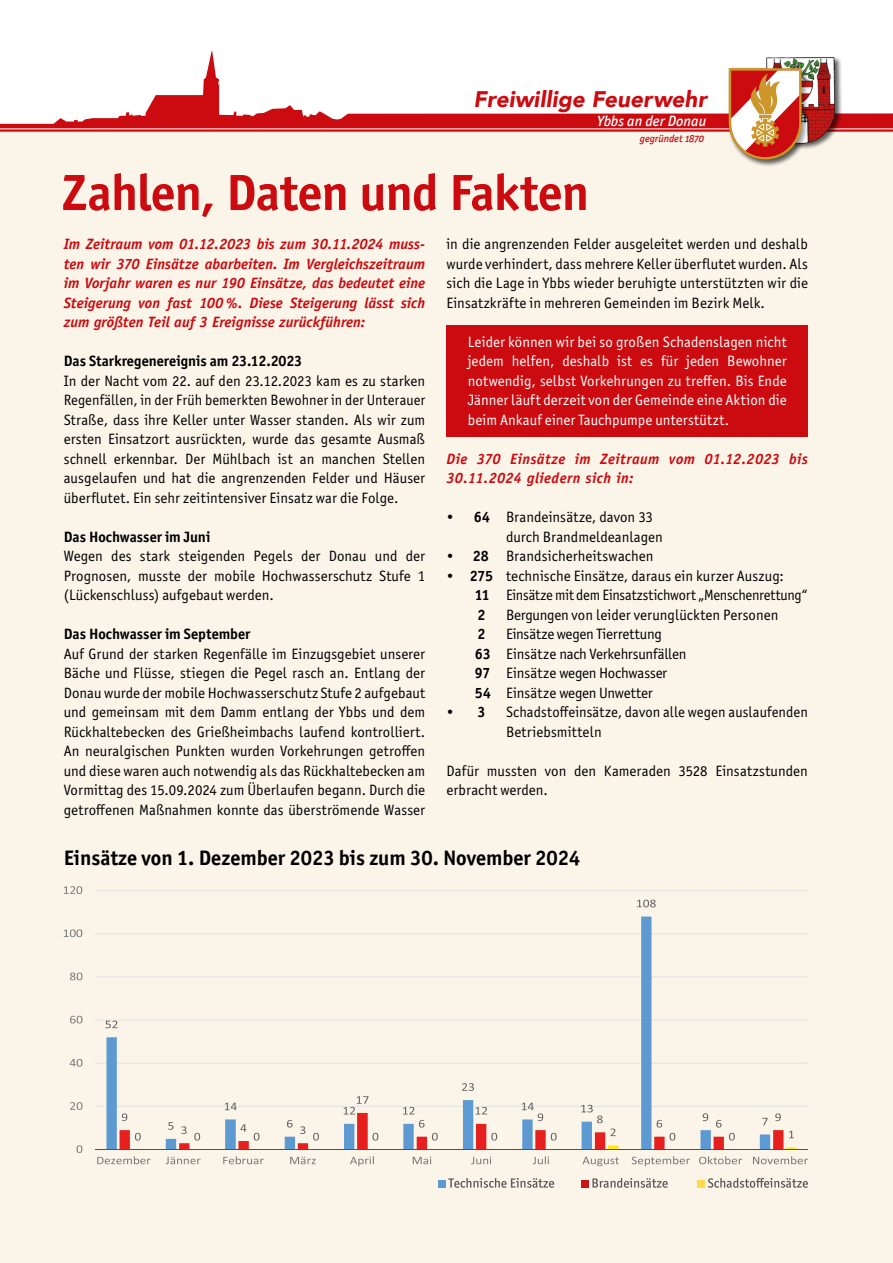
<style>
.page{position:relative;width:893px;height:1263px;background:#fff}
.page>*{position:absolute;margin:0;border:0;box-sizing:border-box;transform-origin:0 0}
.t1{font:700 51px "Officina Sans ITC Pro";letter-spacing:-.015em;color:#cb0b0f}
.t2{font:italic 900 22.5px "Avenir";letter-spacing:.005em;color:#cb0b0f}
.t3{font:700 21px "Officina Sans ITC Pro";color:#000}
.t4{font:15px/19.5px "Officina Sans ITC Pro";letter-spacing:.005em;color:#000}
.t5{font:italic 700 15px/19.5px "Officina Sans Std";letter-spacing:.01em;color:#cb0b0f;text-align:justify}
.t6{font:15px/19.5px "Officina Sans ITC Pro";letter-spacing:.005em;color:#fff;text-align:justify}
.t7{font:700 15px "Officina Sans ITC Pro";color:#000}
.t8{font:15px "Officina San ITC Medium Italic OS";color:#fff}
.t9{font:10.5px "Officina San ITC Medium Italic OS";letter-spacing:-.005em;color:#cb0b0f}
.s1{font-weight:700}
</style>
<div class="page">
<div style="left:0;top:131px;width:893px;height:1132px;background:#faf4e9"></div>
<svg style="left:0;top:51px;width:893px;height:77px"></svg>
<hr style="left:0;top:129px;width:893px;height:3px;background:#cb0b0f">
<div style="left:446px;top:325px;width:362px;height:112px;background:#cb0b0f"></div>
<div style="left:438px;top:1180px;width:7px;height:7px;background:#5d9ad2"></div>
<svg style="left:448px;top:1178px;width:106px;height:10px"></svg>
<div style="left:581px;top:1180px;width:7px;height:7px;background:#cd1316"></div>
<svg style="left:592px;top:1178px;width:76px;height:10px"></svg>
<div style="left:697px;top:1180px;width:8px;height:7px;background:#ffd84c"></div>
<svg style="left:708px;top:1178px;width:100px;height:10px"></svg>
<div style="left:765px;top:56px;width:78px;height:94px;background:#000;opacity:.4"></div>
<div style="left:727px;top:67px;width:82px;height:100px;background:#000;opacity:.4"></div>
<svg style="left:728px;top:67px;width:75px;height:94px"></svg>
<svg style="left:97px;top:1156px;width:54px;height:8px"></svg>
<svg style="left:166px;top:1157px;width:35px;height:7px"></svg>
<svg style="left:223px;top:1156px;width:41px;height:8px"></svg>
<svg style="left:290px;top:1157px;width:26px;height:7px"></svg>
<svg style="left:350px;top:1156px;width:24px;height:10px"></svg>
<svg style="left:413px;top:1157px;width:18px;height:7px"></svg>
<svg style="left:471px;top:1157px;width:20px;height:7px"></svg>
<svg style="left:533px;top:1156px;width:16px;height:8px"></svg>
<svg style="left:582px;top:1157px;width:37px;height:9px"></svg>
<svg style="left:632px;top:1156px;width:58px;height:10px"></svg>
<svg style="left:699px;top:1156px;width:43px;height:8px"></svg>
<svg style="left:753px;top:1156px;width:55px;height:8px"></svg>
<hr style="left:95px;top:1106px;width:713px;height:1px;background:#e3e3e3">
<hr style="left:95px;top:1063px;width:713px;height:1px;background:#e3e3e3">
<hr style="left:95px;top:1019px;width:713px;height:1px;background:#e3e3e3">
<hr style="left:95px;top:976px;width:713px;height:1px;background:#e3e3e3">
<hr style="left:95px;top:933px;width:713px;height:1px;background:#e3e3e3">
<hr style="left:95px;top:890px;width:713px;height:1px;background:#e3e3e3">
<svg style="left:106px;top:916px;width:664px;height:233px"></svg>
<hr style="left:95px;top:1149px;width:713px;height:1px;background:#44546b">
<svg style="left:105px;top:1020px;width:13px;height:8px"></svg>
<svg style="left:637px;top:900px;width:19px;height:7px"></svg>
<svg style="left:120px;top:1083px;width:676px;height:66px"></svg>
<svg style="left:77px;top:1145px;width:5px;height:8px"></svg>
<svg style="left:70px;top:1102px;width:12px;height:8px"></svg>
<svg style="left:70px;top:1059px;width:12px;height:8px"></svg>
<svg style="left:70px;top:1016px;width:12px;height:7px"></svg>
<svg style="left:70px;top:972px;width:12px;height:8px"></svg>
<svg style="left:64px;top:929px;width:18px;height:8px"></svg>
<svg style="left:64px;top:886px;width:18px;height:8px"></svg>
<h2 class="t2" style="left:474px;top:80px;width:235px">Freiwillige Feuerwehr</h2>
<p class="t8" style="left:597px;top:112px;width:111px">Ybbs an der Donau</p>
<p class="t9" style="left:640px;top:132px;width:66px">gegründet 1870</p>
<h1 class="t1" style="left:62px;top:161px;width:529px">Zahlen, Daten und Fakten</h1>
<p class="t5" style="left:64px;top:234px;width:363px">Im Zeitraum vom 01.12.2023 bis zum 30.11.2024 muss&shy;ten wir 370 Einsätze abarbeiten. Im Vergleichszeitraum im Vorjahr waren es nur 190 Einsätze, das bedeutet eine Steigerung von fast 100%. Diese Steigerung lässt sich zum größten Teil auf 3 Ereignisse zurückführen:</p>
<p class="t7" style="left:64px;top:352px;width:240px">Das Starkregenereignis am 23.12.2023</p>
<p class="t4" style="left:64px;top:371px;width:363px;text-align:justify">In der Nacht vom 22. auf den 23.12.2023 kam es zu starken Regenfällen, in der Früh bemerkten Bewohner in der Unterauer Straße, dass ihre Keller unter Wasser standen. Als wir zum ersten Einsatzort ausrückten, wurde das gesamte Ausmaß schnell erkennbar. Der Mühlbach ist an manchen Stellen ausgelaufen und hat die angrenzenden Felder und Häuser überflutet. Ein sehr zeitintensiver Einsatz war die Folge.</p>
<p class="t7" style="left:64px;top:527px;width:148px">Das Hochwasser im Juni</p>
<p class="t4" style="left:64px;top:546px;width:363px;text-align:justify">Wegen des stark steigenden Pegels der Donau und der Prognosen, musste der mobile Hochwasserschutz Stufe 1 (Lückenschluss) aufgebaut werden.</p>
<p class="t7" style="left:64px;top:625px;width:188px">Das Hochwasser im September</p>
<p class="t4" style="left:64px;top:644px;width:363px;text-align:justify">Auf Grund der starken Regenfälle im Einzugsgebiet unserer Bäche und Flüsse, stiegen die Pegel rasch an. Entlang der Donau wurde der mobile Hochwasserschutz Stufe 2 aufgebaut und gemeinsam mit dem Damm entlang der Ybbs und dem Rückhaltebecken des Grießheimbachs laufend kontrolliert.<br>An neuralgischen Punkten wurden Vorkehrungen getroffen und diese waren auch notwendig als das Rückhaltebecken am Vormittag des 15.09.2024 zum Überlaufen begann. Durch die getroffenen Maßnahmen konnte das überströmende Wasser</p>
<p class="t4" style="left:446px;top:234px;width:363px;text-align:justify">in die angrenzenden Felder ausgeleitet werden und deshalb wurde verhindert, dass mehrere Keller überflutet wurden. Als sich die Lage in Ybbs wieder beruhigte unterstützten wir die Einsatzkräfte in mehreren Gemeinden im Bezirk Melk.</p>
<p class="t6" style="left:468px;top:332px;width:320px">Leider können wir bei so großen Schadenslagen nicht jedem helfen, deshalb ist es für jeden Bewohner notwendig, selbst Vorkehrungen zu treffen. Bis Ende Jänner läuft derzeit von der Gemeinde eine Aktion die beim Ankauf einer Tauchpumpe unterstützt.</p>
<p class="t5" style="left:446px;top:449px;width:363px">Die 370 Einsätze im Zeitraum vom 01.12.2023 bis<br>30.11.2024 gliedern sich in:</p>
<p class="t4" style="left:506px;top:507px;width:158px;text-indent:-60px">• <span class="s1">64</span> Brandeinsätze, davon 33 durch Brandmeldeanlagen</p>
<p class="t4" style="left:446px;top:546px;width:209px">• <span class="s1">28</span> Brandsicherheitswachen</p>
<p class="t4" style="left:475px;top:566px;width:334px;text-indent:-28px"><span class="s1">• 275</span> technische Einsätze, daraus ein kurzer Auszug:<br><span class="s1">11</span> Einsätze mit dem Einsatzstichwort „Menschenrettung“<br><span class="s1">2</span></p>
<p class="t4" style="left:506px;top:605px;width:274px">Bergungen von leider verunglückten Personen</p>
<p class="t4" style="left:475px;top:624px;width:213px;text-indent:31px">Einsätze wegen Tierrettung<br><span class="s1">63</span> Einsätze nach Verkehrsunfällen<br><span class="s1">97</span> Einsätze wegen Hochwasser<br><span class="s1">54</span> Einsätze wegen Unwetter</p>
<p class="t4" style="left:446px;top:702px;width:40px">• <span class="s1">3</span></p>
<p class="t4" style="left:506px;top:702px;width:303px">Schadstoffeinsätze, davon alle wegen auslaufenden<br>Betriebsmitteln</p>
<p class="t4" style="left:446px;top:761px;width:363px">Dafür mussten von den Kameraden 3528 Einsatzstunden erbracht werden.</p>
<p class="t7" style="left:477px;top:625px;width:9px">2</p>
<h3 class="t3" style="left:64px;top:845px;width:518px">Einsätze von 1. Dezember 2023 bis zum 30. November 2024</h3>
</div>
